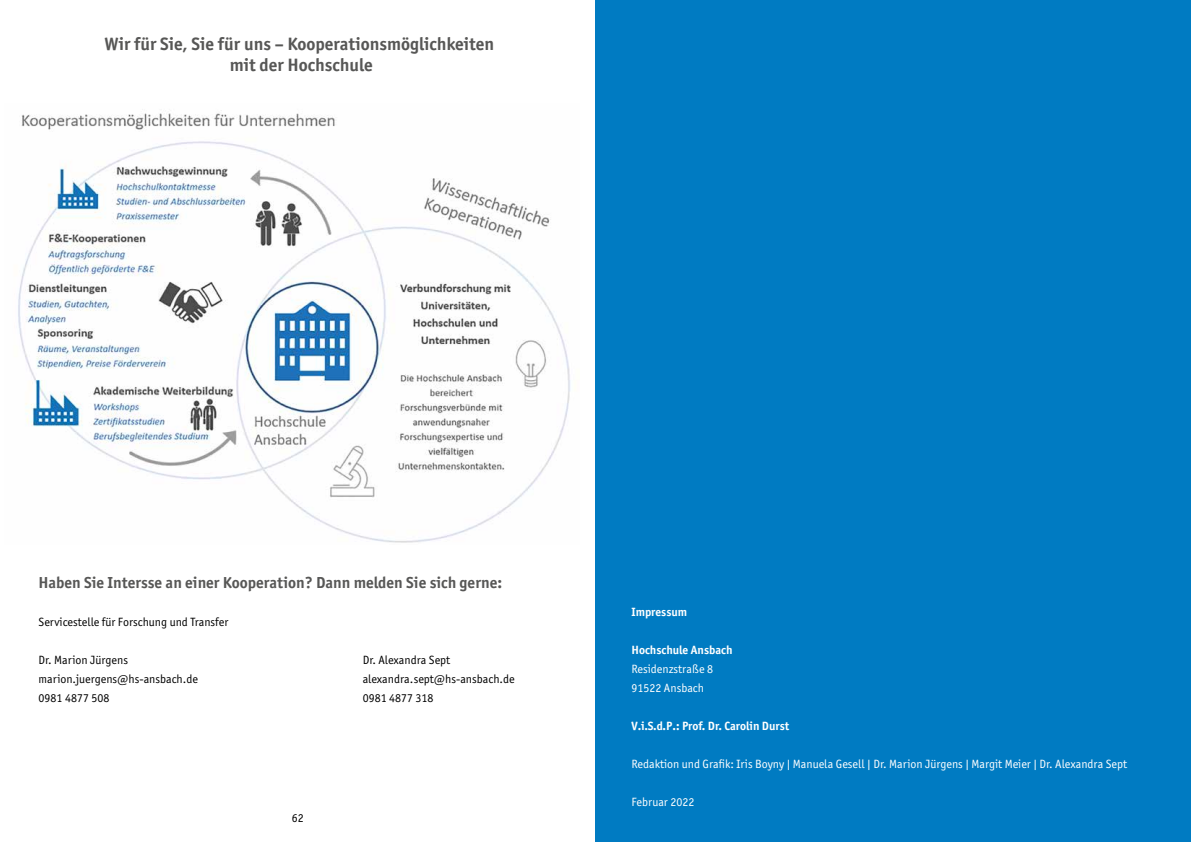
<style>
.page{position:relative;width:1191px;height:842px;background:#fff}
.page>*{position:absolute;margin:0;border:0;box-sizing:border-box;transform-origin:0 0}
.t1{font:700 18px/21.6px "Officina Sans ITC Pro";color:#575756;text-align:center}
.t2{font:700 16px "Officina Sans ITC Pro";color:#575756}
.t3{font:12px "Officina Sans ITC Pro";color:#000}
.t4{font:12px/19px "Officina Sans ITC Pro";color:#fff}
.t5{font:700 12px "Officina Sans ITC Pro";color:#fff}
</style>
<div class="page">
<img style="left:18px;top:110px;width:552px;height:433px">
<div style="left:595px;top:0;width:596px;height:842px;background:#007bc2"></div>
<h1 class="t1" style="left:105px;top:33px;width:391px">Wir für Sie, Sie für uns – Kooperationsmöglichkeiten mit der Hochschule</h1>
<h2 class="t2" style="left:39px;top:572px;width:465px">Haben Sie Intersse an einer Kooperation? Dann melden Sie sich gerne:</h2>
<p class="t3" style="left:39px;top:615px;width:191px">Servicestelle für Forschung und Transfer</p>
<p class="t3" style="left:39px;top:653px;width:91px">Dr. Marion Jürgens</p>
<p class="t3" style="left:363px;top:653px;width:89px">Dr. Alexandra Sept</p>
<p class="t3" style="left:39px;top:672px;width:161px">marion.juergens@hs-ansbach.de</p>
<p class="t3" style="left:363px;top:672px;width:154px">alexandra.sept@hs-ansbach.de</p>
<p class="t3" style="left:39px;top:691px;width:72px">0981 4877 508</p>
<p class="t3" style="left:363px;top:691px;width:72px">0981 4877 318</p>
<p class="t3" style="left:292px;top:811px;width:13px">62</p>
<p class="t5" style="left:631px;top:604px;width:57px">Impressum</p>
<p class="t5" style="left:631px;top:642px;width:102px">Hochschule Ansbach</p>
<p class="t4" style="left:631px;top:659px;width:83px">Residenzstraße 8<br>91522 Ansbach</p>
<p class="t5" style="left:631px;top:718px;width:159px">V.i.S.d.P.: Prof. Dr. Carolin Durst</p>
<p class="t4" style="left:631px;top:754px;width:497px">Redaktion und Grafik: Iris Boyny | Manuela Gesell | Dr. Marion Jürgens | Margit Meier | Dr. Alexandra Sept</p>
<p class="t4" style="left:631px;top:792px;width:64px">Februar 2022</p>
</div>
